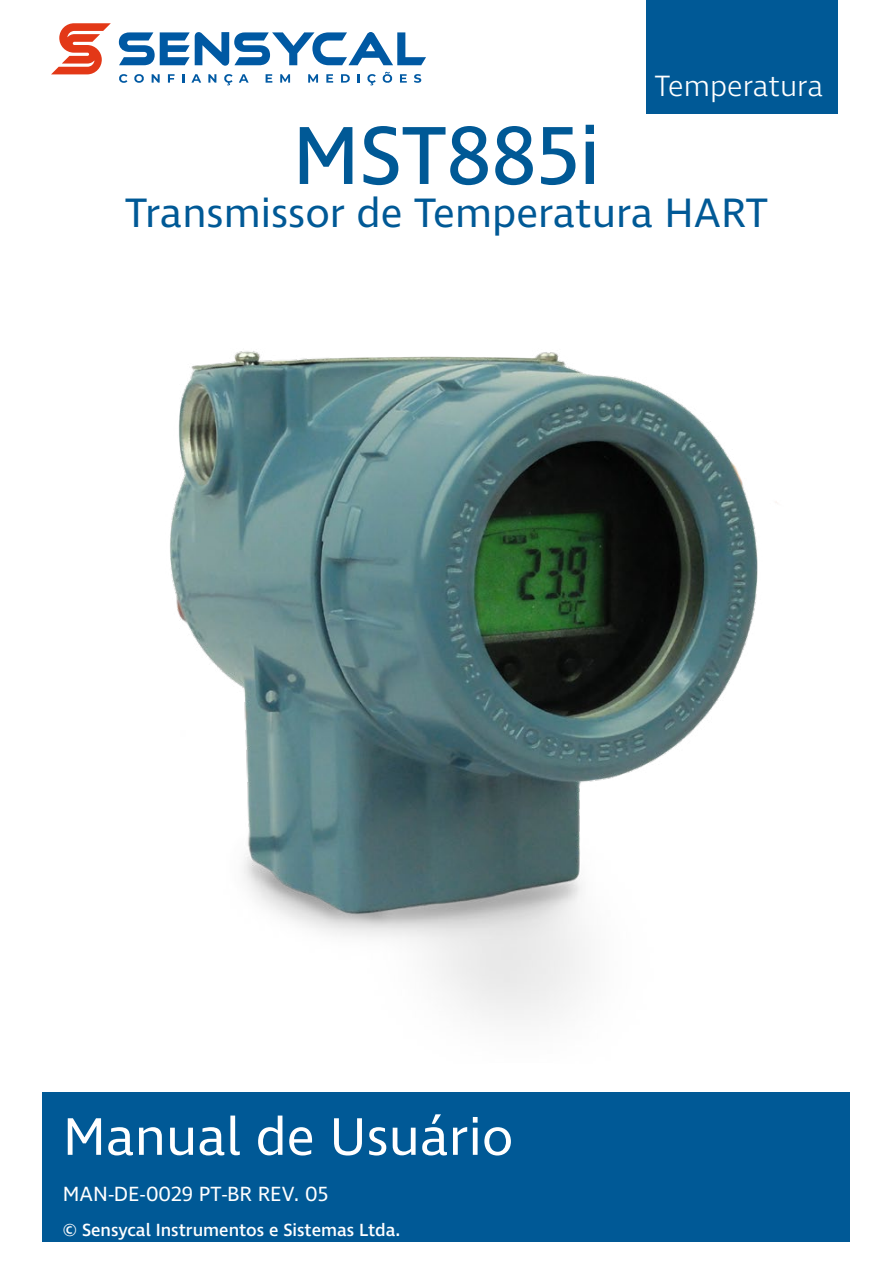
<style>
.page{position:relative;width:893px;height:1263px;background:#fff}
.page>*{position:absolute;margin:0;border:0;box-sizing:border-box;transform-origin:0 0}
.t1{font:84px "Ingra";color:#005996}
.t2{font:54px "Ingra";color:#fff}
.t3{font:42px "Ingra";color:#005996}
.t4{font:300 30px "Ingra";color:#fff}
.t5{font:21px "Ingra";color:#fff}
.t6{font:500 18px "Ingra";color:#fff}
</style>
<div class="page">
<svg style="left:119px;top:74px;width:8px;height:9px"></svg>
<svg style="left:134px;top:74px;width:10px;height:9px"></svg>
<svg style="left:152px;top:74px;width:8px;height:9px"></svg>
<svg style="left:168px;top:74px;width:7px;height:9px"></svg>
<svg style="left:182px;top:74px;width:2px;height:9px"></svg>
<svg style="left:191px;top:74px;width:10px;height:9px"></svg>
<svg style="left:208px;top:74px;width:8px;height:9px"></svg>
<svg style="left:224px;top:74px;width:9px;height:11px"></svg>
<svg style="left:239px;top:74px;width:10px;height:9px"></svg>
<svg style="left:266px;top:74px;width:6px;height:9px"></svg>
<svg style="left:280px;top:74px;width:10px;height:9px"></svg>
<svg style="left:308px;top:74px;width:10px;height:9px"></svg>
<svg style="left:326px;top:74px;width:7px;height:9px"></svg>
<svg style="left:341px;top:74px;width:9px;height:9px"></svg>
<svg style="left:358px;top:74px;width:2px;height:9px"></svg>
<svg style="left:367px;top:74px;width:9px;height:11px"></svg>
<svg style="left:382px;top:72px;width:10px;height:11px"></svg>
<svg style="left:400px;top:74px;width:7px;height:9px"></svg>
<svg style="left:414px;top:74px;width:7px;height:9px"></svg>
<svg style="left:119px;top:32px;width:307px;height:34px"></svg>
<svg style="left:51px;top:23px;width:60px;height:51px"></svg>
<div style="left:43px;top:1092px;width:807px;height:149px;background:#005996"></div>
<div style="left:646px;top:0;width:192px;height:114px;background:#005996"></div>
<img style="left:170px;top:351px;width:607px;height:669px">
<h3 class="t4" style="left:655px;top:67px;width:170px">Temperatura</h3>
<h1 class="t1" style="left:293px;top:103px;width:309px">MST885i</h1>
<h3 class="t3" style="left:125px;top:186px;width:644px">Transmissor de Temperatura HART</h3>
<h2 class="t2" style="left:63px;top:1103px;width:452px">Manual de Usuário</h2>
<p class="t5" style="left:63px;top:1181px;width:267px">MAN-DE-0029 PT-BR REV. 05</p>
<p class="t6" style="left:63px;top:1218px;width:339px">© Sensycal Instrumentos e Sistemas Ltda.</p>
</div>
